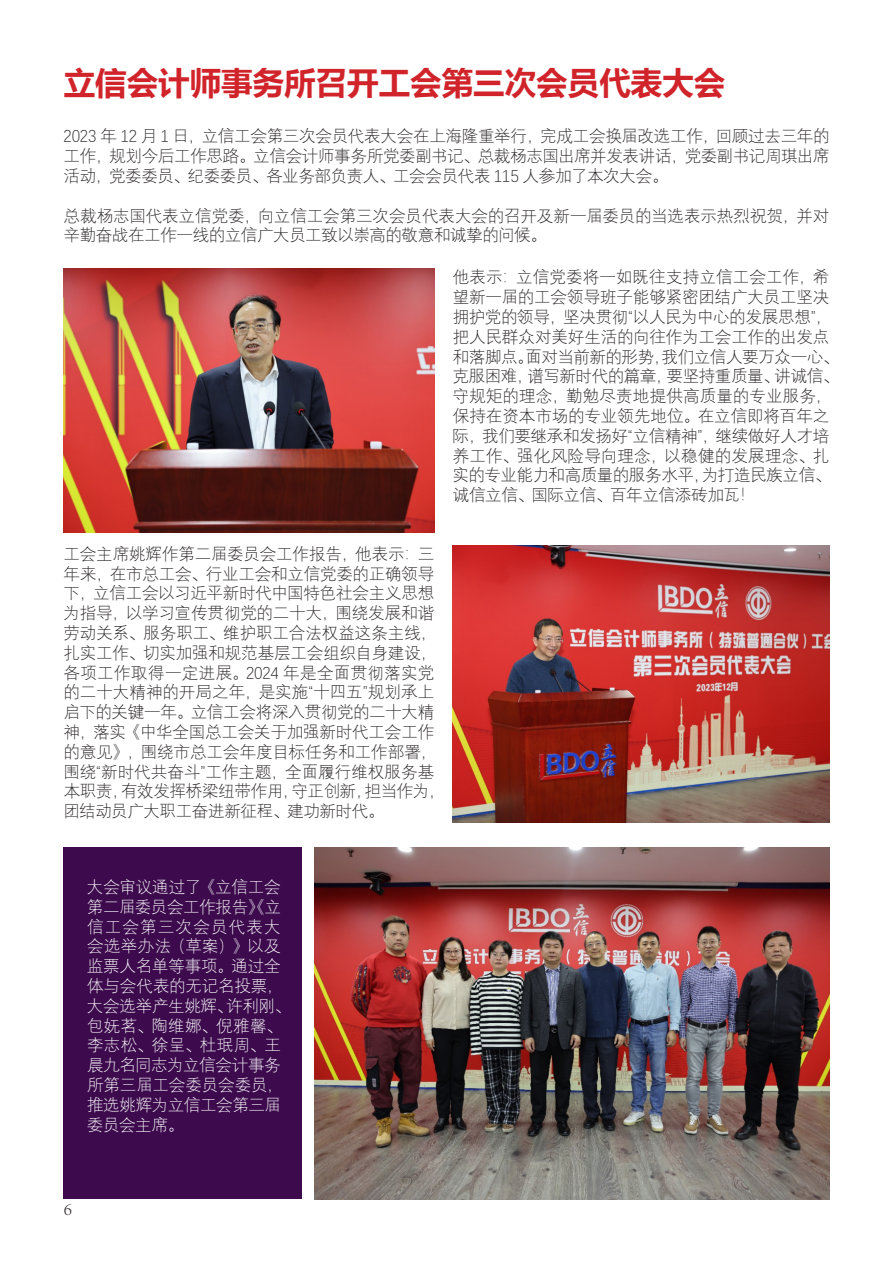
<style>
.page{position:relative;width:893px;height:1263px;background:#fff}
.page>*{position:absolute;margin:0;border:0;box-sizing:border-box;transform-origin:0 0}
.t1{font:700 31.5px "Microsoft Ya Hei";color:#d1232a}
.t2{font:300 18px "Adobe Song Std";color:#231f20}
.t3{font:300 16.5px/19.8px "Deng Xian";letter-spacing:-.01em;color:#231f20}
.t4{font:300 16.5px/19.8px "Deng Xian";letter-spacing:-.01em;color:#fff}
</style>
<div class="page">
<img style="left:64px;top:269px;width:370px;height:264px">
<img style="left:453px;top:545px;width:376px;height:277px">
<div style="left:64px;top:847px;width:238px;height:352px;background:#3c0a4d"></div>
<img style="left:315px;top:847px;width:514px;height:352px">
<p class="t1" style="left:64px;top:61px;width:663px">立信会计师事务所召开工会第三次会员代表大会</p>
<p class="t3" style="left:64px;top:126px;width:767px;text-align:justify">2023 年 12 月 1 日，立信工会第三次会员代表大会在上海隆重举行，完成工会换届改选工作，回顾过去三年的工作，规划今后工作思路。立信会计师事务所党委副书记、总裁杨志国出席并发表讲话，党委副书记周琪出席活动，党委委员、纪委委员、各业务部负责人、工会会员代表 115 人参加了本次大会。</p>
<p class="t3" style="left:64px;top:205px;width:767px">总裁杨志国代表立信党委，向立信工会第三次会员代表大会的召开及新一届委员的当选表示热烈祝贺，并对辛勤奋战在工作一线的立信广大员工致以崇高的敬意和诚挚的问候。</p>
<p class="t3" style="left:63px;top:543px;width:383px">工会主席姚辉作第二届委员会工作报告，他表示：三年来，在市总工会、行业工会和立信党委的正确领导下，立信工会以习近平新时代中国特色社会主义思想为指导，以学习宣传贯彻党的二十大，围绕发展和谐劳动关系、服务职工、维护职工合法权益这条主线，扎实工作、切实加强和规范基层工会组织自身建设，各项工作取得一定进展。2024 年是全面贯彻落实党的二十大精神的开局之年，是实施“十四五”规划承上启下的关键一年。立信工会将深入贯彻党的二十大精神，落实《中华全国总工会关于加强新时代工会工作的意见》，围绕市总工会年度目标任务和工作部署，围绕“新时代共奋斗”工作主题，全面履行维权服务基本职责，有效发挥桥梁纽带作用，守正创新，担当作为，团结动员广大职工奋进新征程、建功新时代。</p>
<p class="t3" style="left:453px;top:267px;width:388px">他表示：立信党委将一如既往支持立信工会工作，希望新一届的工会领导班子能够紧密团结广大员工坚决拥护党的领导，坚决贯彻“以人民为中心的发展思想”，把人民群众对美好生活的向往作为工会工作的出发点和落脚点。面对当前新的形势，我们立信人要万众一心、克服困难，谱写新时代的篇章，要坚持重质量、讲诚信、守规矩的理念，勤勉尽责地提供高质量的专业服务，保持在资本市场的专业领先地位。在立信即将百年之际，我们要继承和发扬好“立信精神”，继续做好人才培养工作、强化风险导向理念，以稳健的发展理念、扎实的专业能力和高质量的服务水平，为打造民族立信、诚信立信、国际立信、百年立信添砖加瓦！</p>
<p class="t4" style="left:87px;top:876px;width:205px">大会审议通过了《立信工会第二届委员会工作报告》《立信工会第三次会员代表大会选举办法（草案）》以及监票人名单等事项。通过全体与会代表的无记名投票，大会选举产生姚辉、许利刚、包妩茗、陶维娜、倪雅馨、李志松、徐呈、杜珉周、王晨九名同志为立信会计事务所第三届工会委员会委员，推选姚辉为立信工会第三届委员会主席。</p>
<p class="t2" style="left:64px;top:1199px;width:10px">6</p>
</div>
